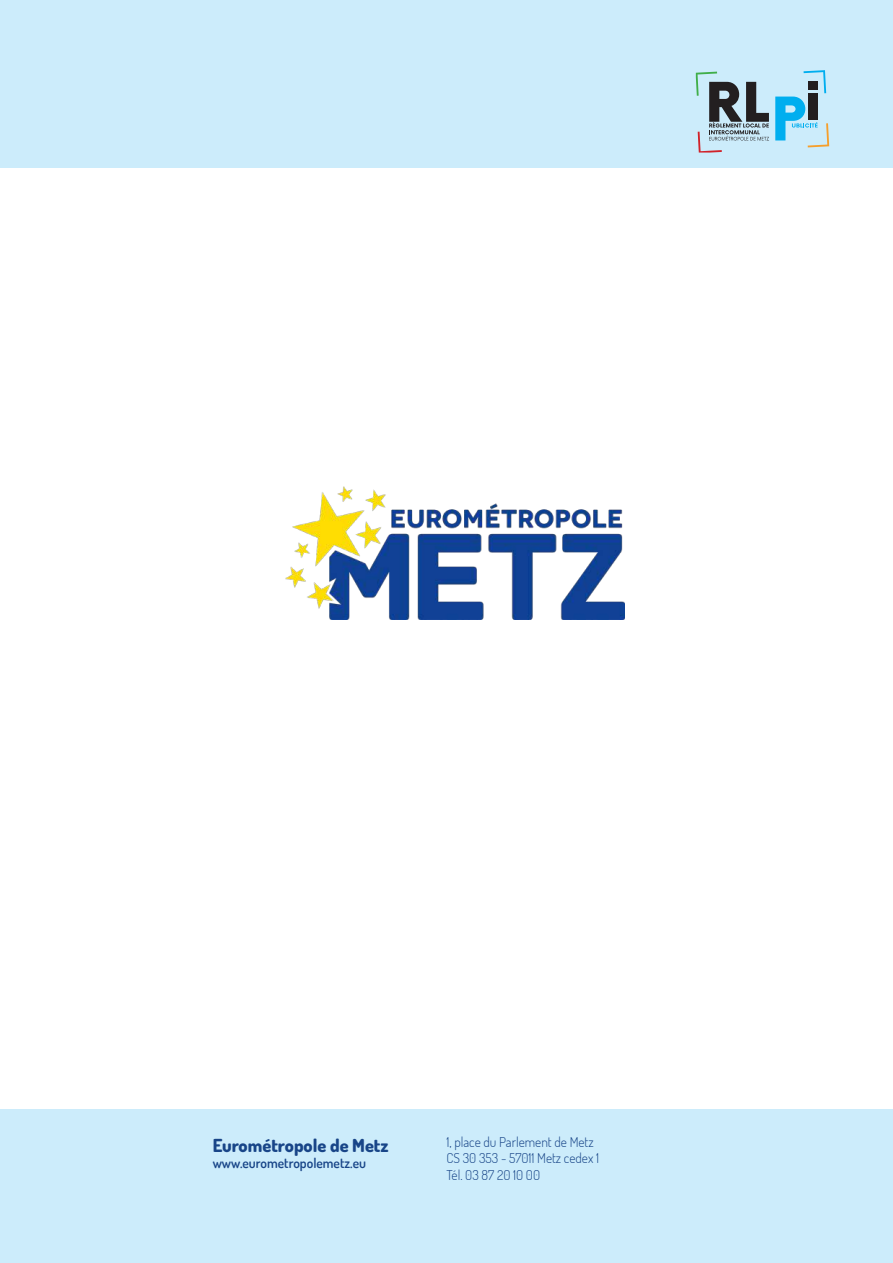
<style>
.page{position:relative;width:893px;height:1263px;background:#fff}
.page>*{position:absolute;margin:0;border:0;box-sizing:border-box;transform-origin:0 0}
.t1{font:800 18px "Dosis";color:#184588}
.t2{font:300 13.5px/16.2px "Dosis";color:#184588}
.t3{font:600 13.5px "Dosis";color:#184588}
</style>
<div class="page">
<div style="left:0;top:1110px;width:893px;height:153px;background:#ccecfb"></div>
<div style="left:0;top:0;width:893px;height:168px;background:#ccecfb"></div>
<img style="left:285px;top:487px;width:339px;height:132px">
<svg style="left:696px;top:72px;width:73px;height:81px"></svg>
<svg style="left:775px;top:70px;width:54px;height:77px"></svg>
<div style="left:808px;top:93px;width:10px;height:27px;background:#231f20"></div>
<div style="left:808px;top:81px;width:10px;height:8px;background:#231f20"></div>
<h1 class="t1" style="left:213px;top:1133px;width:177px">Eurométropole de Metz</h1>
<p class="t3" style="left:213px;top:1154px;width:155px">www.eurometropolemetz.eu</p>
<p class="t2" style="left:446px;top:1134px;width:154px">1, place du Parlement de Metz<br>CS 30 353 - 57011 Metz cedex 1<br>Tél. 03 87 20 10 00</p>
</div>
